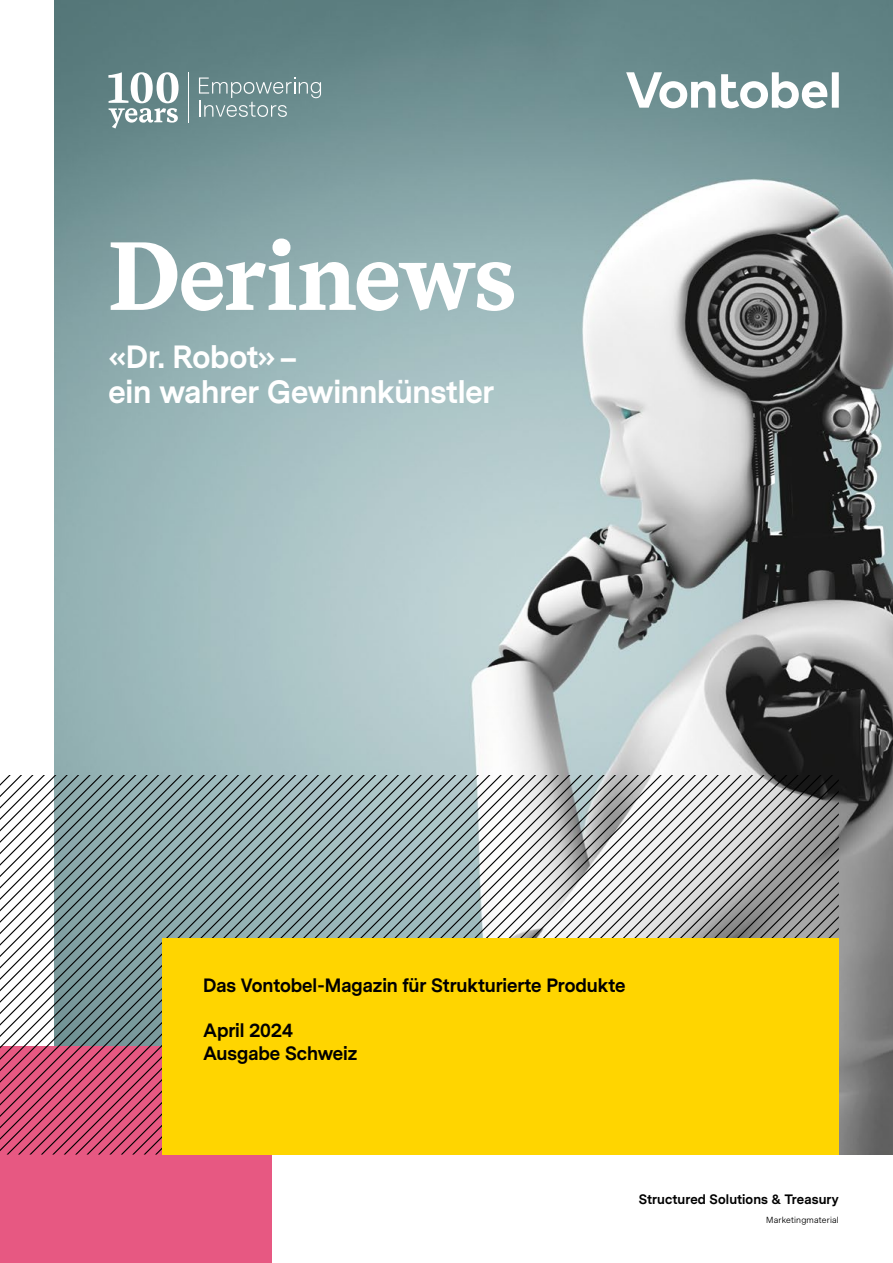
<style>
.page{position:relative;width:893px;height:1263px;background:#fff}
.page>*{position:absolute;margin:0;border:0;box-sizing:border-box;transform-origin:0 0}
.t1{font:700 90px "Vontobel Serif";letter-spacing:-.015em;color:#fff}
.t2{font:700 30px/35.4px "Vontobel Sans";letter-spacing:-.005em;color:#fff}
.t3{font:700 18px/22.6px "Vontobel Sans";letter-spacing:-.005em;color:#000}
.t4{font:700 12.75px "Vontobel Sans";letter-spacing:.015em;color:#000}
.t5{font:8.25px "Vontobel Sans";letter-spacing:.025em;color:#000}
</style>
<div class="page">
<img style="left:54px;top:0;width:839px;height:1154px">
<div style="left:0;top:1046px;width:271px;height:217px;background:#e75882"></div>
<svg style="left:0;top:775px;width:839px;height:379px"></svg>
<div style="left:163px;top:938px;width:676px;height:216px;background:#ffd500"></div>
<svg style="left:626px;top:72px;width:213px;height:36px"></svg>
<svg style="left:108px;top:72px;width:71px;height:56px"></svg>
<hr style="left:188px;top:72px;width:1px;height:51px;background:#fff">
<svg style="left:199px;top:78px;width:122px;height:39px;background:#7d9a9c"></svg>
<h1 class="t1" style="left:108px;top:214px;width:410px">Derinews</h1>
<h2 class="t2" style="left:108px;top:340px;width:387px">«Dr. Robot»–<br>ein wahrer Gewinnkünstler</h2>
<p class="t3" style="left:203px;top:974px;width:424px">Das Vontobel-Magazin für Strukturierte Produkte</p>
<p class="t3" style="left:203px;top:1019px;width:156px">April 2024<br>Ausgabe Schweiz</p>
<p class="t4" style="left:639px;top:1190px;width:201px">Structured Solutions &amp; Treasury</p>
<p class="t5" style="left:766px;top:1214px;width:74px">Marketingmaterial</p>
</div>
